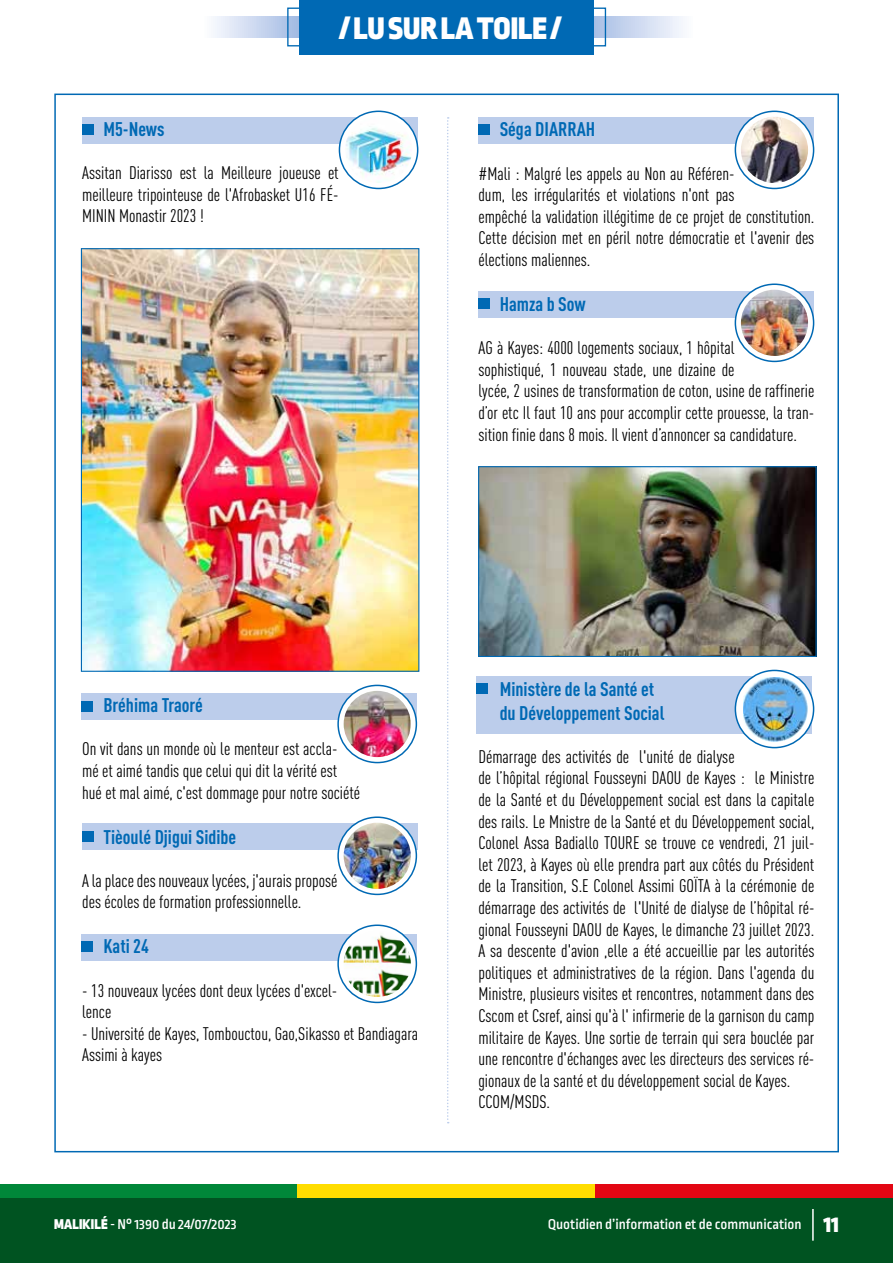
<style>
.page{position:relative;width:893px;height:1263px;background:#fff}
.page>*{position:absolute;margin:0;border:0;box-sizing:border-box;transform-origin:0 0}
.t1{font:900 33px "Ropa Sans Pro";color:#fff}
.t2{font:700 condensed 19.5px/23.4px "DIN Pro";color:#0069b4}
.t3{font:condensed 18px/21.6px "DIN Pro";color:#000}
.t4{font:500 15px "Ropa Sans Pro";color:#fff}
.s1{font-weight:900}
.s2{font-weight:900;font-size:24px}
</style>
<div class="page">
<div style="left:0;top:1184px;width:298px;height:17px;background:#008739"></div>
<div style="left:298px;top:1184px;width:297px;height:17px;background:#fd0"></div>
<div style="left:595px;top:1184px;width:298px;height:17px;background:#e30613"></div>
<div style="left:0;top:1198px;width:893px;height:65px;background:#005321"></div>
<hr style="left:812px;top:1209px;width:2px;height:32px;background:#fff">
<div style="left:476px;top:676px;width:336px;height:58px;background:#bccdeb"></div>
<div style="left:476px;top:683px;width:12px;height:11px;background:#0069b4"></div>
<div style="left:478px;top:291px;width:336px;height:26px;background:#bccdeb"></div>
<div style="left:478px;top:298px;width:12px;height:11px;background:#0069b4"></div>
<div style="left:478px;top:117px;width:336px;height:26px;background:#bccdeb"></div>
<div style="left:478px;top:124px;width:12px;height:11px;background:#0069b4"></div>
<div style="left:81px;top:934px;width:336px;height:26px;background:#bccdeb"></div>
<div style="left:81px;top:941px;width:12px;height:11px;background:#0069b4"></div>
<div style="left:82px;top:824px;width:336px;height:26px;background:#bccdeb"></div>
<div style="left:82px;top:831px;width:12px;height:11px;background:#0069b4"></div>
<div style="left:81px;top:694px;width:336px;height:26px;background:#bccdeb"></div>
<div style="left:81px;top:701px;width:12px;height:10px;background:#0069b4"></div>
<div style="left:82px;top:117px;width:336px;height:26px;background:#bccdeb"></div>
<div style="left:82px;top:124px;width:12px;height:11px;background:#0069b4"></div>
<svg style="left:213px;top:16px;width:470px;height:22px;background:#cddaf0"></svg>
<div style="left:299px;top:0;width:295px;height:54px;background:#0069b4"></div>
<div style="left:287px;top:8px;width:319px;height:38px;border:1px solid #0069b4"></div>
<svg style="left:447px;top:117px;width:2px;height:1006px"></svg>
<img style="left:83px;top:250px;width:334px;height:420px">
<div style="left:81px;top:248px;width:338px;height:424px;border:1px solid #0069b4"></div>
<img style="left:480px;top:468px;width:335px;height:187px">
<div style="left:478px;top:466px;width:339px;height:191px;border:1px solid #0069b4"></div>
<svg style="left:338px;top:685px;width:78px;height:77px"></svg>
<div style="left:337px;top:685px;width:80px;height:78px;border:2px solid #0069b4;border-radius:50%"></div>
<img style="left:344px;top:691px;width:67px;height:66px">
<svg style="left:338px;top:817px;width:78px;height:77px"></svg>
<div style="left:337px;top:816px;width:80px;height:79px;border:2px solid #0069b4;border-radius:50%"></div>
<img style="left:344px;top:823px;width:67px;height:66px">
<svg style="left:338px;top:925px;width:78px;height:77px"></svg>
<div style="left:337px;top:924px;width:80px;height:79px;border:2px solid #0069b4;border-radius:50%"></div>
<img style="left:344px;top:931px;width:67px;height:66px">
<svg style="left:339px;top:111px;width:79px;height:77px"></svg>
<div style="left:339px;top:111px;width:79px;height:78px;border:2px solid #0069b4;border-radius:50%"></div>
<img style="left:345px;top:117px;width:67px;height:66px">
<svg style="left:735px;top:111px;width:79px;height:77px"></svg>
<div style="left:735px;top:111px;width:79px;height:78px;border:2px solid #0069b4;border-radius:50%"></div>
<img style="left:741px;top:117px;width:67px;height:66px">
<svg style="left:735px;top:284px;width:79px;height:77px"></svg>
<div style="left:735px;top:283px;width:79px;height:79px;border:2px solid #0069b4;border-radius:50%"></div>
<img style="left:741px;top:290px;width:67px;height:66px">
<svg style="left:735px;top:670px;width:79px;height:78px"></svg>
<div style="left:735px;top:670px;width:79px;height:78px;border:2px solid #0069b4;border-radius:50%"></div>
<img style="left:743px;top:677px;width:65px;height:65px">
<h1 class="t1" style="left:339px;top:9px;width:224px">/ LU SUR LA TOILE /</h1>
<p class="t2" style="left:103px;top:116px;width:63px">M5-News</p>
<p class="t3" style="left:82px;top:161px;width:258px;text-align:justify">Assitan Diarisso est la Meilleure joueuse et meilleure tripointeuse de l'Afrobasket U16 FÉ-MININ Monastir 2023 !</p>
<p class="t2" style="left:500px;top:116px;width:97px">Séga DIARRAH</p>
<p class="t3" style="left:478px;top:161px;width:337px">#Mali : Malgré les appels au Non au Référen-<br>dum, les irrégularités et violations n'ont pas<br>empêché la validation illégitime de ce projet de constitution.<br>Cette décision met en péril notre démocratie et l'avenir des élections maliennes.</p>
<p class="t2" style="left:500px;top:291px;width:87px">Hamza b Sow</p>
<p class="t3" style="left:478px;top:336px;width:337px">AG à Kayes: 4000 logements sociaux, 1 hôpital<br>sophistiqué, 1 nouveau stade, une dizaine de<br>lycée, 2 usines de transformation de coton, usine de raffinerie d’or etc Il faut 10 ans pour accomplir cette prouesse, la tran&shy;sition finie dans 8 mois. Il vient d’annoncer sa candidature.</p>
<p class="t2" style="left:103px;top:692px;width:101px">Bréhima Traoré</p>
<p class="t3" style="left:82px;top:737px;width:279px">On vit dans un monde où le menteur est accla-<br>mé et aimé tandis que celui qui dit la vérité est hué et mal aimé, c'est dommage pour notre société</p>
<p class="t2" style="left:103px;top:823px;width:134px">Tièoulé Djigui Sidibe</p>
<p class="t3" style="left:82px;top:868px;width:257px">A la place des nouveaux lycées, j'aurais proposé des écoles de formation professionnelle.</p>
<p class="t2" style="left:103px;top:933px;width:47px">Kati 24</p>
<p class="t3" style="left:82px;top:978px;width:257px">- 13 nouveaux lycées dont deux lycées d'excel&shy;lence</p>
<p class="t3" style="left:82px;top:1021px;width:337px">- Université de Kayes, Tombouctou, Gao,Sikasso et Bandiagara<br>Assimi à kayes</p>
<p class="t2" style="left:500px;top:676px;width:166px">Ministère de la Santé et du Développement Social</p>
<p class="t3" style="left:478px;top:744px;width:337px">Démarrage des activités de l'unité de dialyse<br>de l’hôpital régional Fousseyni DAOU de Kayes : le Ministre de la Santé et du Développement social est dans la capitale des rails. Le Mnistre de la Santé et du Développement social, Colonel Assa Badiallo TOURE se trouve ce vendredi, 21 juil&shy;let 2023, à Kayes où elle prendra part aux côtés du Président de la Transition, S.E Colonel Assimi GOÏTA à la cérémonie de démarrage des activités de l'Unité de dialyse de l’hôpital ré&shy;gional Fousseyni DAOU de Kayes, le dimanche 23 juillet 2023.<br>A sa descente d'avion ,elle a été accueillie par les autorités politiques et administratives de la région. Dans l'agenda du Ministre, plusieurs visites et rencontres, notamment dans des Cscom et Csref, ainsi qu'à l' infirmerie de la garnison du camp militaire de Kayes. Une sortie de terrain qui sera bouclée par une rencontre d'échanges avec les directeurs des services ré&shy;gionaux de la santé et du développement social de Kayes.<br>CCOM/MSDS.</p>
<p class="t4" style="left:54px;top:1216px;width:184px"><span class="s1">MALIKILÉ</span> - N° 1390 du 24/07/2023</p>
<p class="t4" style="left:548px;top:1216px;width:292px">Quotidien d’information et de communication <span class="s2">11</span></p>
</div>
